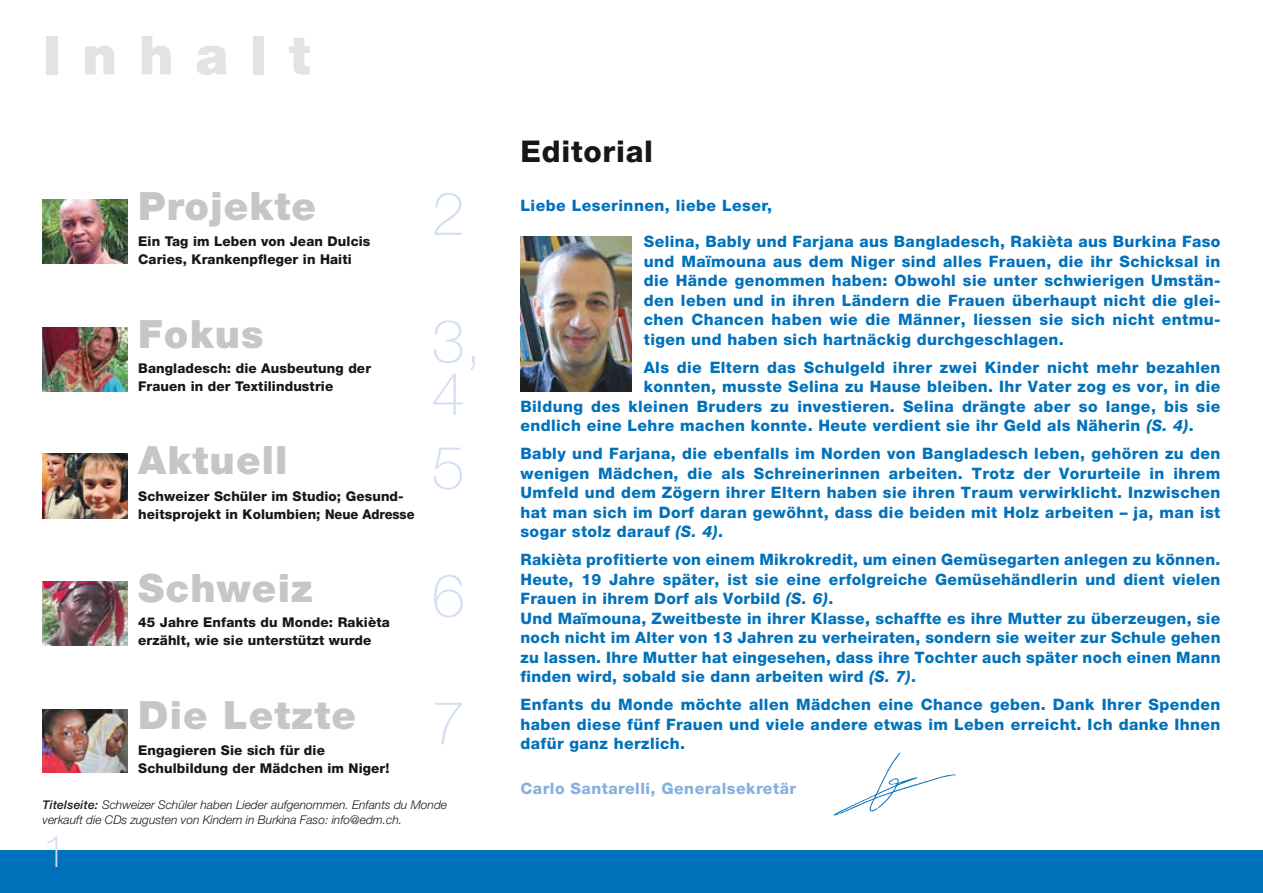
<style>
.page{position:relative;width:1263px;height:893px;background:#fff}
.page>*{position:absolute;margin:0;border:0;box-sizing:border-box;transform-origin:0 0}
.t1{font:100 60px/52.5px "Helvetica Neue LT Pro";color:#d3dff3}
.t2{font:900 54px "Helvetica Neue LT Pro";letter-spacing:.4em;color:#e3e3e3}
.t3{font:100 45px "Helvetica Neue LT Pro";color:#d3dff3}
.t4{font:900 39px "Helvetica Neue LT Pro";letter-spacing:.03em;color:#c5c6c6}
.t5{font:800 30px "Helvetica Neue LT Pro";letter-spacing:.025em;color:#181716}
.t6{font:800 15.75px/19.5px "Helvetica Neue LT Pro";letter-spacing:.02em;color:#0071bb;text-align:justify}
.t7{font:800 15.75px "Helvetica Neue LT Pro";letter-spacing:.03em;color:#86b1df}
.t8{font:800 13.5px/18px "Helvetica Neue LT Pro";letter-spacing:.01em;color:#181716}
.t9{font:italic 300 12px/14.4px "Helvetica Neue LT Pro";color:#181716}
.s1{font-weight:500}
.s2{font-style:italic}
</style>
<div class="page">
<img style="left:833px;top:752px;width:123px;height:64px">
<div style="left:0;top:850px;width:1263px;height:43px;background:#0071bb"></div>
<img style="left:43px;top:200px;width:85px;height:64px">
<img style="left:43px;top:454px;width:85px;height:65px">
<img style="left:43px;top:581px;width:85px;height:64px">
<img style="left:43px;top:709px;width:85px;height:64px">
<img style="left:43px;top:327px;width:85px;height:64px">
<img style="left:520px;top:236px;width:111px;height:155px">
<h2 class="t2" style="left:43px;top:23px;width:269px">Inhalt</h2>
<h3 class="t4" style="left:138px;top:183px;width:179px">Projekte</h3>
<p class="t8" style="left:138px;top:232px;width:234px">Ein Tag im Leben von Jean Dulcis<br>Caries, Krankenpfleger in Haiti</p>
<h1 class="t1" style="left:432px;top:187px;width:35px">2</h1>
<h3 class="t4" style="left:138px;top:310px;width:127px">Fokus</h3>
<p class="t8" style="left:138px;top:359px;width:234px">Bangladesch: die Ausbeutung der<br>Frauen in der Textilindustrie</p>
<h3 class="t4" style="left:138px;top:437px;width:151px">Aktuell</h3>
<p class="t8" style="left:138px;top:487px;width:278px">Schweizer Schüler im Studio; Gesund&shy;heitsprojekt in Kolumbien; Neue Adresse</p>
<h1 class="t1" style="left:432px;top:315px;width:52px">3,<br>4</h1>
<h1 class="t1" style="left:432px;top:441px;width:35px">5</h1>
<h3 class="t4" style="left:138px;top:565px;width:176px">Schweiz</h3>
<p class="t8" style="left:138px;top:613px;width:253px">45 Jahre Enfants du Monde: Rakièta erzählt, wie sie unterstützt wurde</p>
<h1 class="t1" style="left:432px;top:569px;width:35px">6</h1>
<h3 class="t4" style="left:138px;top:692px;width:219px">Die Letzte</h3>
<h1 class="t1" style="left:432px;top:697px;width:35px">7</h1>
<p class="t8" style="left:138px;top:741px;width:253px">Engagieren Sie sich für die<br>Schulbildung der Mädchen im Niger!</p>
<p class="t9" style="left:43px;top:798px;width:406px"><span class="s1">Titelseite:</span> Schweizer Schüler haben Lieder aufgenommen. Enfants du Monde verkauft die CDs zugusten von Kindern in Burkina Faso: info@edm.ch.</p>
<h3 class="t3" style="left:43px;top:825px;width:27px">1</h3>
<h3 class="t5" style="left:520px;top:133px;width:134px">Editorial</h3>
<p class="t6" style="left:520px;top:196px;width:253px">Liebe Leserinnen, liebe Leser,</p>
<p class="t6" style="left:644px;top:232px;width:578px">Selina, Bably und Farjana aus Bangladesch, Rakièta aus Burkina Faso und Maïmouna aus dem Niger sind alles Frauen, die ihr Schicksal in die Hände genommen haben: Obwohl sie unter schwierigen Umstän&shy;den leben und in ihren Ländern die Frauen überhaupt nicht die glei&shy;chen Chancen haben wie die Männer, liessen sie sich nicht entmu&shy;tigen und haben sich hartnäckig durchgeschlagen.</p>
<p class="t6" style="left:644px;top:357px;width:578px">Als die Eltern das Schulgeld ihrer zwei Kinder nicht mehr bezahlen</p>
<p class="t6" style="left:644px;top:377px;width:578px">konnten, musste Selina zu Hause bleiben. Ihr Vater zog es vor, in die</p>
<p class="t6" style="left:520px;top:396px;width:701px">Bildung des kleinen Bruders zu investieren. Selina drängte aber so lange, bis sie</p>
<p class="t6" style="left:520px;top:416px;width:675px">endlich eine Lehre machen konnte. Heute verdient sie ihr Geld als Näherin <span class="s2">(S. 4)</span>.</p>
<p class="t6" style="left:520px;top:444px;width:701px">Bably und Farjana, die ebenfalls im Norden von Bangladesch leben, gehören zu den wenigen Mädchen, die als Schreinerinnen arbeiten. Trotz der Vorurteile in ihrem Umfeld und dem Zögern ihrer Eltern haben sie ihren Traum verwirklicht. Inzwischen hat man sich im Dorf daran gewöhnt, dass die beiden mit Holz arbeiten – ja, man ist sogar stolz darauf <span class="s2">(S. 4)</span>.</p>
<p class="t6" style="left:520px;top:550px;width:701px;text-align:left">Rakièta profitierte von einem Mikrokredit, um einen Gemüsegarten anlegen zu können.<br>Heute, 19 Jahre später, ist sie eine erfolgreiche Gemüsehändlerin und dient vielen Frauen in ihrem Dorf als Vorbild <span class="s2">(S. 6)</span>.<br>Und Maïmouna, Zweitbeste in ihrer Klasse, schaffte es ihre Mutter zu überzeugen, sie noch nicht im Alter von 13 Jahren zu verheiraten, sondern sie weiter zur Schule gehen zu lassen. Ihre Mutter hat eingesehen, dass ihre Tochter auch später noch einen Mann finden wird, sobald sie dann arbeiten wird <span class="s2">(S. 7)</span>.</p>
<p class="t6" style="left:520px;top:695px;width:701px">Enfants du Monde möchte allen Mädchen eine Chance geben. Dank Ihrer Spenden haben diese fünf Frauen und viele andere etwas im Leben erreicht. Ich danke Ihnen dafür ganz herzlich.</p>
<p class="t7" style="left:520px;top:779px;width:277px">Carlo Santarelli, Generalsekretär</p>
</div>
